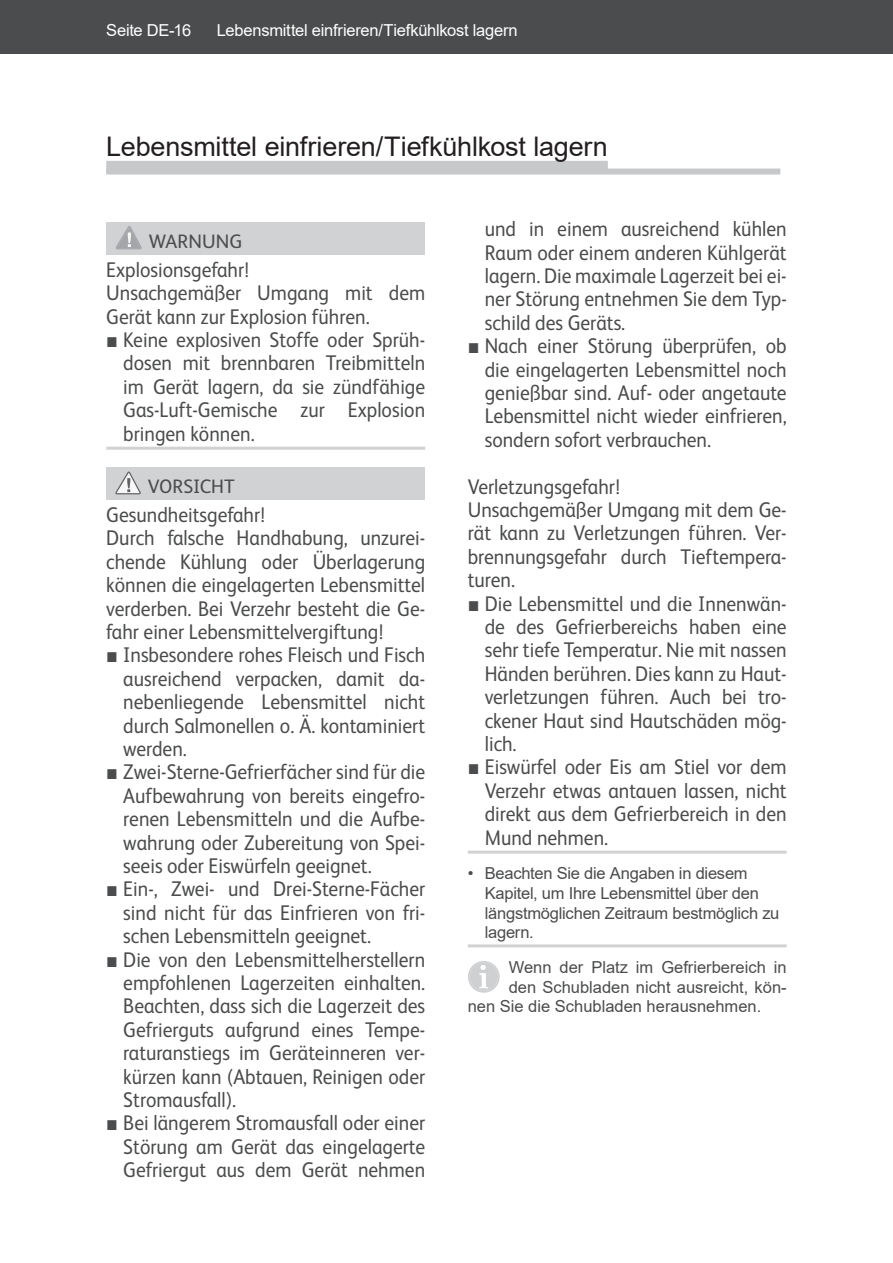
<style>
.page{position:relative;width:893px;height:1263px;background:#fff}
.page>*{position:absolute;margin:0;border:0;box-sizing:border-box;transform-origin:0 0}
.t1{font:27px "Arial";letter-spacing:-.01em;color:#231f20}
.t2{font:21.3px/23.4px "FS Albert";color:#4b4c4d;text-align:justify;scale:.92 1}
.t3{font:19.5px "FS Albert";letter-spacing:.005em;color:#4b4c4d}
.t4{font:16.5px/19.8px "Arial";letter-spacing:-.015em;color:#4b4c4d}
.t5{font:16.5px "Arial";letter-spacing:-.015em;color:#fff}
.s1{font-family:"Arial"}
</style>
<div class="page">
<div style="left:106px;top:222px;width:319px;height:33px;background:#d1d2d4"></div>
<hr style="left:106px;top:447px;width:319px;height:3px;background:#d1d2d4">
<div style="left:106px;top:467px;width:319px;height:33px;background:#d1d2d4"></div>
<svg style="left:116px;top:226px;width:26px;height:23px"></svg>
<svg style="left:115px;top:472px;width:26px;height:22px"></svg>
<hr style="left:468px;top:851px;width:319px;height:3px;background:#d1d2d4">
<hr style="left:468px;top:944px;width:319px;height:3px;background:#d1d2d4">
<svg style="left:468px;top:961px;width:32px;height:32px"></svg>
<div style="left:106px;top:161px;width:502px;height:12px;background:#c7c8ca"></div>
<div style="left:106px;top:169px;width:674px;height:6px;background:#c7c8ca"></div>
<div style="left:0;top:0;width:893px;height:54px;background:#4b4c4d"></div>
<p class="t5" style="left:106px;top:22px;width:86px">Seite DE-16</p>
<p class="t5" style="left:217px;top:22px;width:302px">Lebensmittel einfrieren/Tiefkühlkost lagern</p>
<p class="t1" style="left:106px;top:131px;width:503px">Lebensmittel einfrieren/Tiefkühlkost lagern</p>
<p class="t3" style="left:149px;top:234px;width:95px">WARNUNG</p>
<p class="t2" style="left:106px;top:260px;width:348px;text-align:left">Explosionsgefahr!<br>Unsachgemäßer Umgang mit dem<br>Gerät kann zur Explosion führen.</p>
<p class="t2" style="left:123px;top:330px;width:330px;text-indent:-17px"><span class="s1">■</span> Keine explosiven Stoffe oder Sprüh&shy;dosen mit brennbaren Treibmitteln im Gerät lagern, da sie zündfähige Gas-Luft-Gemische zur Explosion bringen können.</p>
<p class="t3" style="left:148px;top:479px;width:89px">VORSICHT</p>
<p class="t2" style="left:106px;top:505px;width:348px;text-align:left">Gesundheitsgefahr!<br>Durch falsche Handhabung, unzurei&shy;chende Kühlung oder Überlagerung können die eingelagerten Lebensmittel verderben. Bei Verzehr besteht die Ge&shy;fahr einer Lebensmittelvergiftung!</p>
<p class="t2" style="left:123px;top:645px;width:330px;text-indent:-17px"><span class="s1">■</span> Insbesondere rohes Fleisch und Fisch ausreichend verpacken, damit da&shy;nebenliegende Lebensmittel nicht durch Salmonellen o. Ä. kontaminiert werden.</p>
<p class="t2" style="left:123px;top:762px;width:330px;text-indent:-17px"><span class="s1">■</span> Zwei-Sterne-Gefrierfächer sind für die Aufbewahrung von bereits eingefro&shy;renen Lebensmitteln und die Aufbe&shy;wahrung oder Zubereitung von Spei&shy;seeis oder Eiswürfeln geeignet.</p>
<p class="t2" style="left:123px;top:879px;width:330px;text-indent:-17px"><span class="s1">■</span> Ein-, Zwei- und Drei-Sterne-Fächer sind nicht für das Einfrieren von fri&shy;schen Lebensmitteln geeignet.</p>
<p class="t2" style="left:123px;top:949px;width:330px;text-indent:-17px"><span class="s1">■</span> Die von den Lebensmittelherstellern empfohlenen Lagerzeiten einhalten.<br>Beachten, dass sich die Lagerzeit des Gefrierguts aufgrund eines Tempe&shy;raturanstiegs im Geräteinneren ver&shy;kürzen kann (Abtauen, Reinigen oder Stromausfall).</p>
<p class="t2" style="left:123px;top:1113px;width:330px;text-indent:-17px"><span class="s1">■</span> Bei längerem Stromausfall oder einer Störung am Gerät das eingelagerte Gefriergut aus dem Gerät nehmen</p>
<p class="t2" style="left:485px;top:219px;width:330px">und in einem ausreichend kühlen Raum oder einem anderen Kühlgerät lagern. Die maximale Lagerzeit bei ei&shy;ner Störung entnehmen Sie dem Typ&shy;schild des Geräts.</p>
<p class="t2" style="left:485px;top:336px;width:330px;text-indent:-17px"><span class="s1">■</span> Nach einer Störung überprüfen, ob die eingelagerten Lebensmittel noch genießbar sind. Auf- oder angetaute Lebensmittel nicht wieder einfrieren, sondern sofort verbrauchen.</p>
<p class="t2" style="left:468px;top:476px;width:348px;text-align:left">Verletzungsgefahr!<br>Unsachgemäßer Umgang mit dem Ge&shy;rät kann zu Verletzungen führen. Ver&shy;brennungsgefahr durch Tieftempera&shy;turen.</p>
<p class="t2" style="left:485px;top:593px;width:330px;text-indent:-17px"><span class="s1">■</span> Die Lebensmittel und die Innenwän&shy;de des Ge frierbereichs haben eine sehr tiefe Temperatur. Nie mit nassen Händen berühren. Dies kann zu Haut&shy;ver let zun gen führen. Auch bei tro&shy;ckener Haut sind Hautschäden mög&shy;lich.</p>
<p class="t2" style="left:485px;top:757px;width:330px;text-indent:-17px"><span class="s1">■</span> Eiswürfel oder Eis am Stiel vor dem Verzehr etwas antauen lassen, nicht direkt aus dem Gefrierbereich in den Mund nehmen.</p>
<p class="t4" style="left:485px;top:863px;width:296px;text-indent:-17px">• Beachten Sie die Angaben in diesem<br>Kapitel, um Ihre Lebensmittel über den längstmöglichen Zeitraum bestmöglich zu lagern.</p>
<p class="t4" style="left:509px;top:957px;width:279px">Wenn der Platz im Gefrierbereich in</p>
<p class="t4" style="left:509px;top:977px;width:279px">den Schubladen nicht ausreicht, kön-</p>
<p class="t4" style="left:468px;top:997px;width:295px">nen Sie die Schubladen herausnehmen.</p>
</div>
